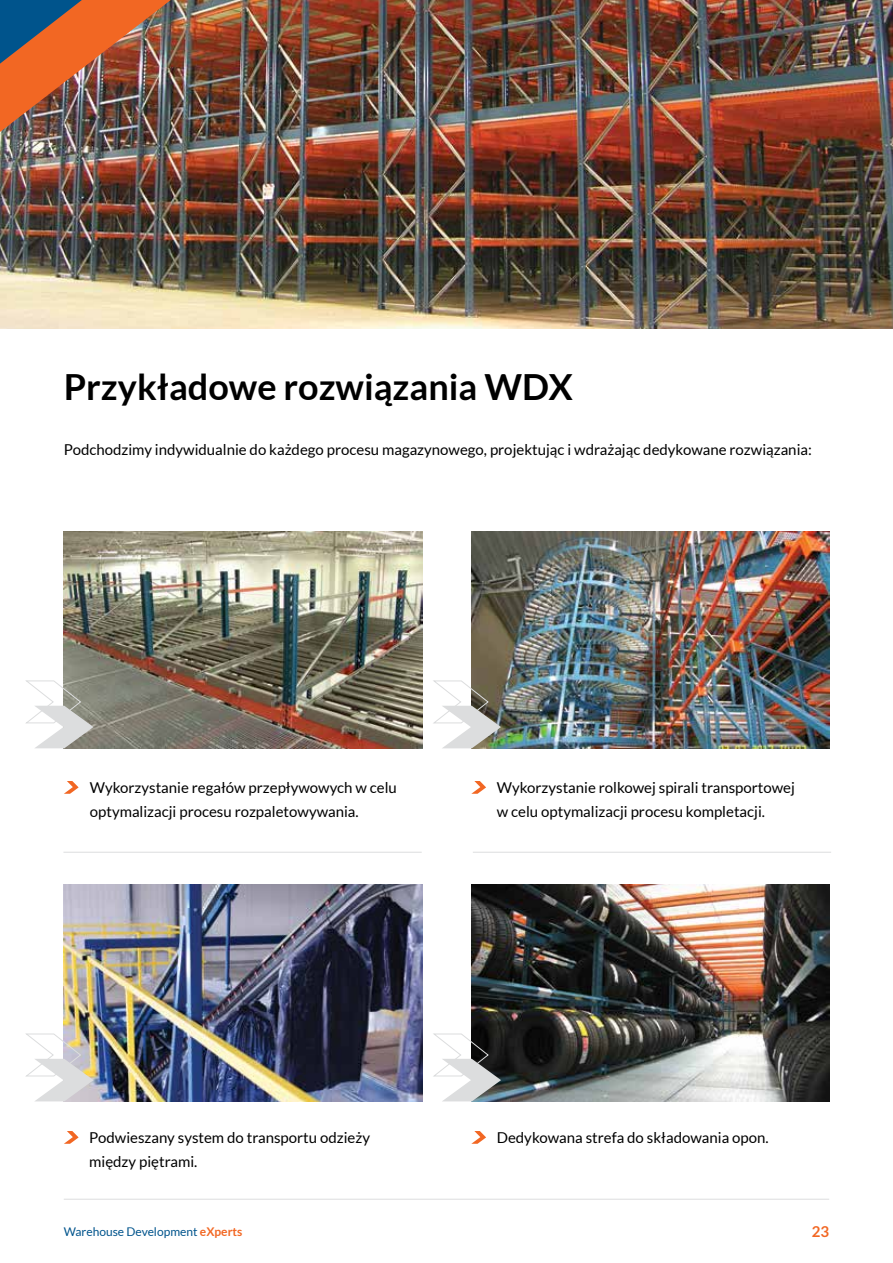
<style>
.page{position:relative;width:893px;height:1263px;background:#fff}
.page>*{position:absolute;margin:0;border:0;box-sizing:border-box;transform-origin:0 0}
.t1{font:700 36px "Lato";color:#000}
.t2{font:15px/24px "Lato";color:#000}
.t3{font:700 15px "Lato";color:#f26723}
.t4{font:12px "Lato";color:#00548c}
.s1{font-weight:700;color:#f26723}
</style>
<div class="page">
<hr style="left:64px;top:1199px;width:765px;height:1px;background:#dcddde">
<img style="left:0;top:0;width:893px;height:329px">
<img style="left:0;top:0;width:171px;height:132px">
<img style="left:64px;top:531px;width:358px;height:217px">
<img style="left:64px;top:884px;width:358px;height:217px">
<img style="left:471px;top:531px;width:358px;height:217px">
<img style="left:471px;top:884px;width:358px;height:217px">
<hr style="left:63px;top:852px;width:359px;height:1px;background:#dcddde">
<hr style="left:473px;top:852px;width:358px;height:1px;background:#dcddde">
<svg style="left:64px;top:781px;width:15px;height:13px"></svg>
<svg style="left:64px;top:1131px;width:15px;height:13px"></svg>
<svg style="left:471px;top:781px;width:15px;height:13px"></svg>
<svg style="left:471px;top:1131px;width:15px;height:13px"></svg>
<svg style="left:25px;top:1033px;width:68px;height:68px"></svg>
<svg style="left:25px;top:680px;width:68px;height:68px"></svg>
<svg style="left:433px;top:1033px;width:68px;height:68px"></svg>
<svg style="left:433px;top:680px;width:68px;height:68px"></svg>
<h1 class="t1" style="left:64px;top:366px;width:511px">Przykładowe rozwiązania WDX</h1>
<p class="t2" style="left:64px;top:437px;width:750px">Podchodzimy indywidualnie do każdego procesu magazynowego, projektując i wdrażając dedykowane rozwiązania:</p>
<p class="t2" style="left:90px;top:775px;width:309px">Wykorzystanie regałów przepływowych w celu optymalizacji procesu rozpaletowywania.</p>
<p class="t2" style="left:497px;top:775px;width:300px">Wykorzystanie rolkowej spirali transportowej w celu optymalizacji procesu kompletacji.</p>
<p class="t2" style="left:89px;top:1125px;width:282px">Podwieszany system do transportu odzieży między piętrami.</p>
<p class="t2" style="left:497px;top:1125px;width:273px">Dedykowana strefa do składowania opon.</p>
<p class="t4" style="left:64px;top:1225px;width:180px">Warehouse Development <span class="s1">eXperts</span></p>
<p class="t3" style="left:812px;top:1223px;width:19px">23</p>
</div>
